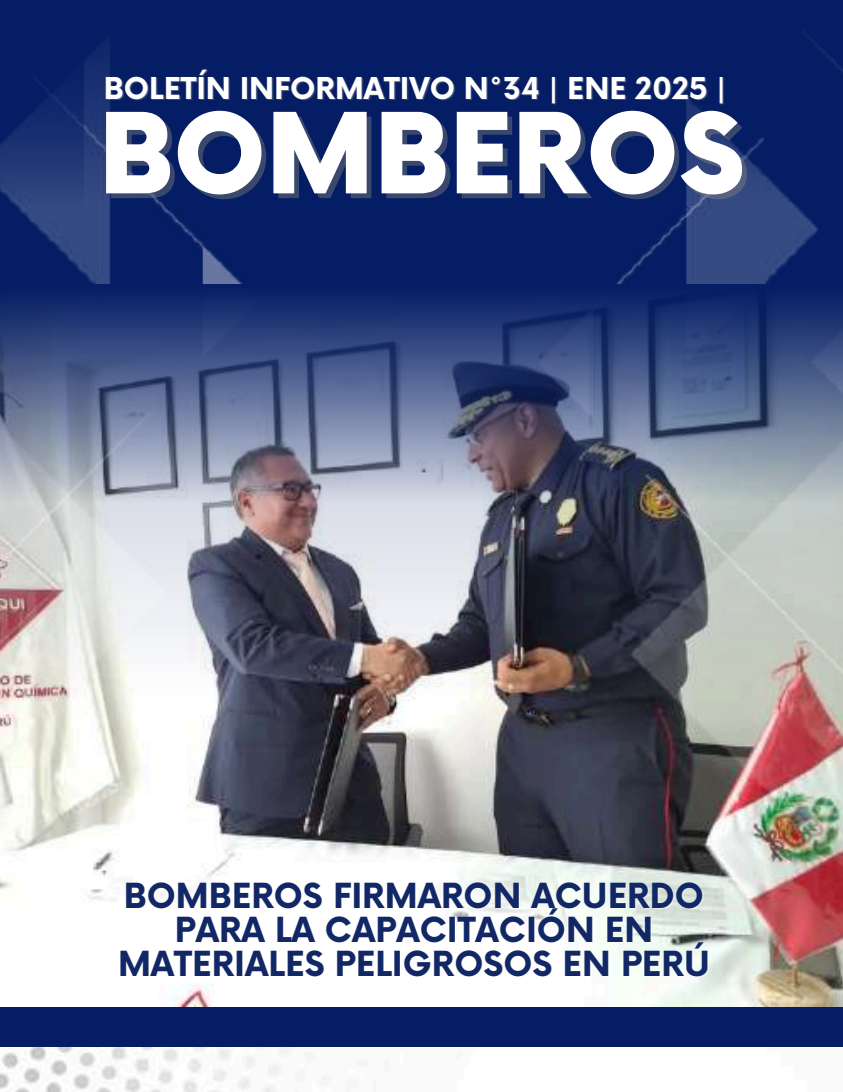
<style>
.page{position:relative;width:843px;height:1092px;background:#fff}
.page>*{position:absolute;margin:0;border:0;box-sizing:border-box;transform-origin:0 0}
.t1{font:900 108.5px "Now";color:#fff}
.t2{font:700 33.6px/34.3px "Now";color:#122765;text-align:center}
.t3{font:700 29.4px "Now";color:#fff}
</style>
<div class="page">
<img style="left:258px;top:700px;width:279px;height:220px">
<img style="left:258px;top:228px;width:279px;height:472px">
<img style="left:0;top:228px;width:258px;height:831px">
<img style="left:537px;top:228px;width:306px;height:819px">
<svg style="left:0;top:228px;width:84px;height:9px"></svg>
<svg style="left:0;top:0;width:843px;height:228px;background:#082166"></svg>
<img style="left:0;top:285px;width:843px;height:246px">
<div style="left:0;top:1007px;width:843px;height:39px;background:#041d64"></div>
<p class="t3" style="left:104px;top:72px;width:623px">BOLETÍN INFORMATIVO N°34 | ENE 2025 |</p>
<h1 class="t1" style="left:99px;top:96px;width:648px">BOMBEROS</h1>
<p class="t2" style="left:118px;top:880px;width:593px">BOMBEROS FIRMARON ACUERDO<br>PARA LA CAPACITACIÓN EN<br>MATERIALES PELIGROSOS EN PERÚ</p>
</div>
